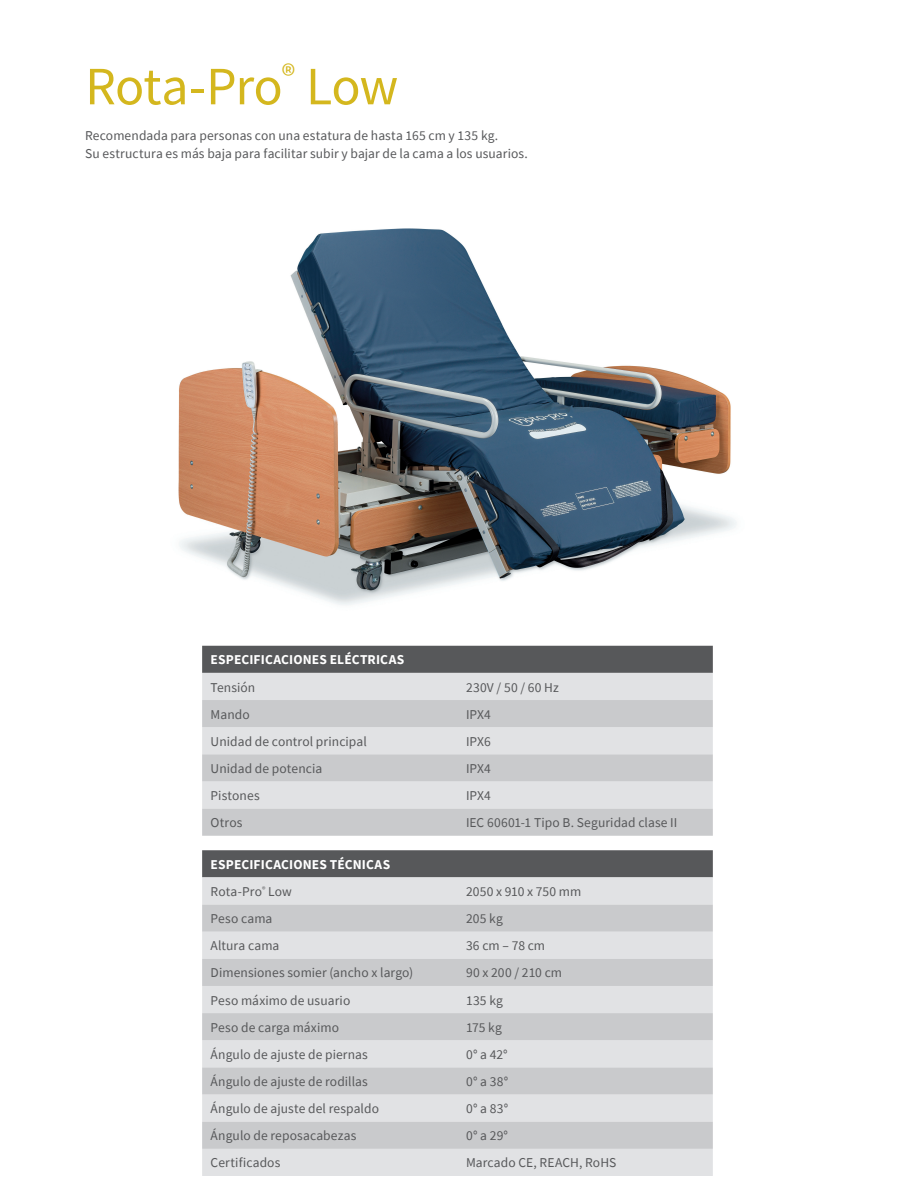
<style>
.page{position:relative;width:915px;height:1191px;background:#fff}
.page>*{position:absolute;margin:0;border:0;box-sizing:border-box;transform-origin:0 0}
.t1{font:54px "Source Sans Pro";letter-spacing:-.015em;color:#d4b71e}
.t2{font:13.5px/18px "Source Sans Pro";letter-spacing:.005em;color:#57585a}
.t3{font:700 13.5px/27.2px "Source Sans Pro";letter-spacing:.01em;color:#fff}
.s1{font-weight:400;color:#57585a}
</style>
<div class="page">
<img style="left:178px;top:229px;width:559px;height:376px">
<div style="left:202px;top:646px;width:510px;height:27px;background:#57585a"></div>
<div style="left:202px;top:673px;width:510px;height:27px;background:#e1e2e4"></div>
<svg style="left:202px;top:700px;width:510px;height:135px;background:#d3d4d5"></svg>
<div style="left:202px;top:850px;width:510px;height:27px;background:#57585a"></div>
<div style="left:202px;top:877px;width:510px;height:299px;background:#e1e2e4"></div>
<svg style="left:202px;top:904px;width:510px;height:244px;background:#d3d4d6"></svg>
<h1 class="t1" style="left:85px;top:52px;width:314px">Rota-Pro<sup>®</sup> Low</h1>
<p class="t2" style="left:85px;top:127px;width:444px">Recomendada para personas con una estatura de hasta 165 cm y 135 kg.<br>Su estructura es más baja para facilitar subir y bajar de la cama a los usuarios.</p>
<p class="t3" style="left:210px;top:646px;width:195px">ESPECIFICACIONES ELÉCTRICAS</p>
<p class="t2" style="left:210px;top:678px;width:46px">Tensión</p>
<p class="t2" style="left:466px;top:678px;width:94px">230V / 50 / 60 Hz</p>
<p class="t2" style="left:210px;top:705px;width:41px">Mando</p>
<p class="t2" style="left:466px;top:705px;width:26px">IPX4</p>
<p class="t2" style="left:210px;top:732px;width:158px">Unidad de control principal</p>
<p class="t2" style="left:466px;top:732px;width:26px">IPX6</p>
<p class="t2" style="left:210px;top:759px;width:113px">Unidad de potencia</p>
<p class="t2" style="left:466px;top:759px;width:26px">IPX4</p>
<p class="t2" style="left:210px;top:786px;width:51px">Pistones</p>
<p class="t2" style="left:466px;top:786px;width:26px">IPX4</p>
<p class="t2" style="left:210px;top:813px;width:33px">Otros</p>
<p class="t2" style="left:466px;top:813px;width:213px">IEC 60601-1 Tipo B. Seguridad clase II</p>
<p class="t3" style="left:210px;top:850px;width:181px">ESPECIFICACIONES TÉCNICAS<br><span class="s1">Rota-Pro</span><sup>®</sup> <span class="s1">Low</span></p>
<p class="t2" style="left:466px;top:882px;width:117px">2050 x 910 x 750 mm</p>
<p class="t2" style="left:210px;top:909px;width:63px">Peso cama</p>
<p class="t2" style="left:466px;top:909px;width:38px">205 kg</p>
<p class="t2" style="left:210px;top:936px;width:70px">Altura cama</p>
<p class="t2" style="left:466px;top:936px;width:81px">36 cm – 78 cm</p>
<p class="t2" style="left:210px;top:964px;width:204px">Dimensiones somier (ancho x largo)</p>
<p class="t2" style="left:466px;top:964px;width:98px">90 x 200 / 210 cm</p>
<p class="t2" style="left:210px;top:991px;width:141px">Peso máximo de usuario</p>
<p class="t2" style="left:466px;top:991px;width:39px">135 kg</p>
<p class="t2" style="left:210px;top:1018px;width:130px">Peso de carga máximo</p>
<p class="t2" style="left:466px;top:1018px;width:37px">175 kg</p>
<p class="t2" style="left:210px;top:1045px;width:159px">Ángulo de ajuste de piernas</p>
<p class="t2" style="left:466px;top:1045px;width:43px">0° a 42°</p>
<p class="t2" style="left:210px;top:1072px;width:158px">Ángulo de ajuste de rodillas</p>
<p class="t2" style="left:466px;top:1072px;width:44px">0° a 38°</p>
<p class="t2" style="left:210px;top:1099px;width:170px">Ángulo de ajuste del respaldo</p>
<p class="t2" style="left:466px;top:1099px;width:44px">0° a 83°</p>
<p class="t2" style="left:210px;top:1126px;width:147px">Ángulo de reposacabezas</p>
<p class="t2" style="left:466px;top:1126px;width:44px">0° a 29°</p>
<p class="t2" style="left:210px;top:1153px;width:71px">Certificados</p>
<p class="t2" style="left:466px;top:1153px;width:152px">Marcado CE, REACH, RoHS</p>
</div>
